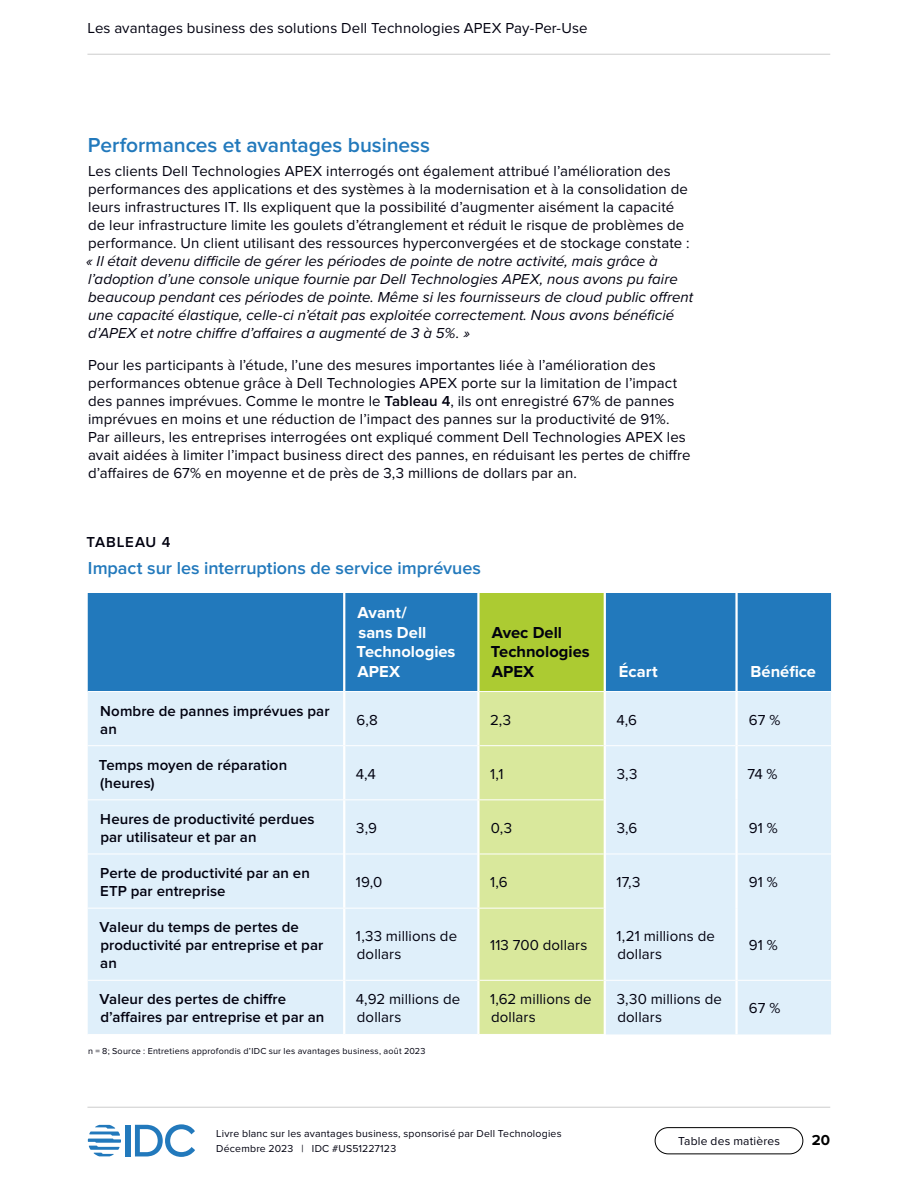
<style>
.page{position:relative;width:918px;height:1188px;background:#fff}
.page>*{position:absolute;margin:0;border:0;box-sizing:border-box;transform-origin:0 0}
.t1{font:600 21px "Proxima Nova";letter-spacing:-.005em;color:#2279bc}
.t2{font:600 18px "Proxima Nova";letter-spacing:-.005em;color:#2279bc}
.t3{font:700 16.5px/19.5px "Proxima Nova";color:#fff}
.t4{font:700 16.5px/19.5px "Proxima Nova";color:#01010f}
.t5{font:15px/18px "Proxima Nova";letter-spacing:.005em;color:#01010f}
.t6{font:italic 15px/18px "Proxima Nova";letter-spacing:.005em;color:#01010f}
.t7{font:600 15px/18px "Proxima Nova";letter-spacing:.005em;color:#01010f}
.t8{font:600 15px "Proxima Nova";letter-spacing:.055em;color:#01010f}
.t9{font:700 15px "Proxima Nova";color:#000}
.t10{font:12px "Proxima Nova";letter-spacing:.015em;color:#01010f}
.t11{font:10.5px/15px "Proxima Nova";letter-spacing:.02em;color:#01010f}
.t12{font:9px "Proxima Nova";letter-spacing:.025em;color:#01010f}
.s1{font-weight:600}
</style>
<div class="page">
<div style="left:126px;top:1125px;width:5px;height:31px;background:#2279bc"></div>
<svg style="left:135px;top:1124px;width:60px;height:33px"></svg>
<svg style="left:88px;top:1125px;width:33px;height:31px"></svg>
<div style="left:655px;top:1127px;width:148px;height:27px;border:1px solid #000;border-radius:13px"></div>
<hr style="left:87px;top:54px;width:743px;height:1px;background:#ccc">
<hr style="left:87px;top:1107px;width:743px;height:1px;background:#ccc">
<div style="left:88px;top:593px;width:743px;height:98px;background:#2279bc"></div>
<div style="left:478px;top:593px;width:127px;height:99px;background:#accb32"></div>
<div style="left:88px;top:692px;width:743px;height:342px;background:#dfeffa"></div>
<div style="left:480px;top:692px;width:124px;height:342px;background:#d9e89c"></div>
<hr style="left:735px;top:593px;width:3px;height:98px;background:#fff">
<hr style="left:606px;top:745px;width:129px;height:1px;background:#fff">
<hr style="left:738px;top:745px;width:93px;height:1px;background:#fff">
<hr style="left:606px;top:854px;width:129px;height:1px;background:#fff">
<hr style="left:738px;top:854px;width:93px;height:1px;background:#fff">
<hr style="left:606px;top:980px;width:129px;height:1px;background:#fff">
<hr style="left:738px;top:980px;width:93px;height:1px;background:#fff">
<hr style="left:343px;top:593px;width:2px;height:98px;background:#fff">
<hr style="left:88px;top:745px;width:255px;height:1px;background:#fff">
<hr style="left:345px;top:745px;width:132px;height:1px;background:#fff">
<hr style="left:88px;top:854px;width:255px;height:1px;background:#fff">
<hr style="left:345px;top:854px;width:132px;height:1px;background:#fff">
<hr style="left:88px;top:980px;width:255px;height:1px;background:#fff">
<hr style="left:345px;top:980px;width:132px;height:1px;background:#fff">
<hr style="left:480px;top:745px;width:124px;height:1px;background:#fff">
<hr style="left:480px;top:854px;width:124px;height:1px;background:#fff">
<hr style="left:480px;top:980px;width:124px;height:1px;background:#fff">
<hr style="left:343px;top:692px;width:2px;height:54px;background:#fff">
<hr style="left:343px;top:746px;width:2px;height:53px;background:#fff">
<hr style="left:343px;top:800px;width:2px;height:54px;background:#fff">
<hr style="left:343px;top:854px;width:2px;height:54px;background:#fff">
<hr style="left:343px;top:909px;width:2px;height:71px;background:#fff">
<hr style="left:343px;top:980px;width:2px;height:54px;background:#fff">
<hr style="left:735px;top:692px;width:3px;height:54px;background:#fff">
<hr style="left:735px;top:746px;width:3px;height:54px;background:#fff">
<hr style="left:735px;top:800px;width:3px;height:54px;background:#fff">
<hr style="left:735px;top:854px;width:3px;height:54px;background:#fff">
<hr style="left:735px;top:908px;width:3px;height:72px;background:#fff">
<hr style="left:735px;top:980px;width:3px;height:54px;background:#fff">
<hr style="left:477px;top:692px;width:3px;height:54px;background:#fff">
<hr style="left:477px;top:746px;width:3px;height:53px;background:#fff">
<hr style="left:477px;top:800px;width:3px;height:54px;background:#fff">
<hr style="left:477px;top:854px;width:3px;height:54px;background:#fff">
<hr style="left:477px;top:909px;width:3px;height:71px;background:#fff">
<hr style="left:477px;top:980px;width:3px;height:54px;background:#fff">
<hr style="left:604px;top:692px;width:2px;height:54px;background:#fff">
<hr style="left:604px;top:746px;width:2px;height:54px;background:#fff">
<hr style="left:604px;top:800px;width:2px;height:54px;background:#fff">
<hr style="left:604px;top:854px;width:2px;height:54px;background:#fff">
<hr style="left:604px;top:908px;width:2px;height:72px;background:#fff">
<hr style="left:604px;top:980px;width:2px;height:54px;background:#fff">
<hr style="left:477px;top:593px;width:3px;height:98px;background:#fff">
<hr style="left:604px;top:593px;width:2px;height:98px;background:#fff">
<hr style="left:478px;top:691px;width:127px;height:1px;background:#fff">
<hr style="left:88px;top:799px;width:256px;height:1px;background:#fff">
<hr style="left:344px;top:799px;width:134px;height:1px;background:#fff">
<hr style="left:478px;top:799px;width:126px;height:1px;background:#fff">
<hr style="left:88px;top:908px;width:256px;height:1px;background:#fff">
<hr style="left:344px;top:908px;width:134px;height:1px;background:#fff">
<hr style="left:478px;top:908px;width:126px;height:1px;background:#fff">
<p class="t5" style="left:87px;top:19px;width:502px">Les avantages business des solutions Dell Technologies APEX Pay-Per-Use</p>
<h1 class="t1" style="left:88px;top:133px;width:344px">Performances et avantages business</h1>
<p class="t5" style="left:88px;top:162px;width:603px">Les clients Dell Technologies APEX interrogés ont également attribué l’amélioration des performances des applications et des systèmes à la modernisation et à la consolidation de leurs infrastructures IT. Ils expliquent que la possibilité d’augmenter aisément la capacité de leur infrastructure limite les goulets d’étranglement et réduit le risque de problèmes de performance. Un client utilisant des ressources hyperconvergées et de stockage constate :</p>
<p class="t6" style="left:86px;top:252px;width:608px">« Il était devenu difficile de gérer les périodes de pointe de notre activité, mais grâce à l’adoption d’une console unique fournie par Dell Technologies APEX, nous avons pu faire beaucoup pendant ces périodes de pointe. Même si les fournisseurs de cloud public offrent une capacité élastique, celle-ci n’était pas exploitée correctement. Nous avons bénéficié d’APEX et notre chiffre d’affaires a augmenté de 3 à 5%. »</p>
<p class="t5" style="left:88px;top:356px;width:604px">Pour les participants à l’étude, l’une des mesures importantes liée à l’amélioration des performances obtenue grâce à Dell Technologies APEX porte sur la limitation de l’impact des pannes imprévues. Comme le montre le <span class="s1">Tableau 4</span>, ils ont enregistré 67% de pannes imprévues en moins et une réduction de l’impact des pannes sur la productivité de 91%.<br>Par ailleurs, les entreprises interrogées ont expliqué comment Dell Technologies APEX les avait aidées à limiter l’impact business direct des pannes, en réduisant les pertes de chiffre d’affaires de 67% en moyenne et de près de 3,3 millions de dollars par an.</p>
<p class="t8" style="left:87px;top:533px;width:85px">TABLEAU 4</p>
<p class="t2" style="left:88px;top:558px;width:394px">Impact sur les interruptions de service imprévues</p>
<p class="t3" style="left:357px;top:603px;width:100px">Avant/<br>sans Dell<br>Technologies<br>APEX</p>
<p class="t4" style="left:491px;top:623px;width:100px">Avec Dell<br>Technologies<br>APEX</p>
<p class="t3" style="left:619px;top:662px;width:40px">Écart</p>
<p class="t3" style="left:751px;top:662px;width:67px">Bénéfice</p>
<p class="t7" style="left:100px;top:702px;width:231px">Nombre de pannes imprévues par an</p>
<p class="t5" style="left:357px;top:711px;width:23px">6,8</p>
<p class="t5" style="left:490px;top:711px;width:23px">2,3</p>
<p class="t5" style="left:616px;top:711px;width:22px">4,6</p>
<p class="t5" style="left:749px;top:711px;width:33px">67 %</p>
<p class="t7" style="left:99px;top:756px;width:190px">Temps moyen de réparation (heures)</p>
<p class="t5" style="left:356px;top:765px;width:22px">4,4</p>
<p class="t5" style="left:490px;top:765px;width:15px">1,1</p>
<p class="t5" style="left:617px;top:765px;width:22px">3,3</p>
<p class="t5" style="left:747px;top:765px;width:32px">74 %</p>
<p class="t7" style="left:100px;top:810px;width:216px">Heures de productivité perdues par utilisateur et par an</p>
<p class="t5" style="left:356px;top:819px;width:22px">3,9</p>
<p class="t5" style="left:491px;top:819px;width:23px">0,3</p>
<p class="t5" style="left:617px;top:819px;width:22px">3,6</p>
<p class="t5" style="left:749px;top:819px;width:31px">91 %</p>
<p class="t7" style="left:100px;top:864px;width:211px">Perte de productivité par an en<br>ETP par entreprise</p>
<p class="t5" style="left:356px;top:873px;width:28px">19,0</p>
<p class="t5" style="left:490px;top:873px;width:19px">1,6</p>
<p class="t5" style="left:617px;top:873px;width:25px">17,3</p>
<p class="t5" style="left:749px;top:873px;width:31px">91 %</p>
<p class="t7" style="left:100px;top:918px;width:225px">Valeur du temps de pertes de productivité par entreprise et par an</p>
<p class="t5" style="left:356px;top:927px;width:103px">1,33 millions de dollars</p>
<p class="t5" style="left:490px;top:936px;width:99px">113 700 dollars</p>
<p class="t5" style="left:617px;top:927px;width:100px">1,21 millions de dollars</p>
<p class="t5" style="left:749px;top:936px;width:31px">91 %</p>
<p class="t7" style="left:100px;top:991px;width:226px">Valeur des pertes de chiffre d’affaires par entreprise et par an</p>
<p class="t5" style="left:356px;top:991px;width:106px">4,92 millions de dollars</p>
<p class="t5" style="left:490px;top:991px;width:103px">1,62 millions de dollars</p>
<p class="t5" style="left:617px;top:991px;width:107px">3,30 millions de dollars</p>
<p class="t5" style="left:749px;top:1000px;width:33px">67 %</p>
<p class="t12" style="left:88px;top:1046px;width:339px">n = 8; Source : Entretiens approfondis d’IDC sur les avantages business, août 2023</p>
<p class="t11" style="left:216px;top:1127px;width:347px">Livre blanc sur les avantages business, sponsorisé par Dell Technologies<br>Décembre 2023 | IDC #US51227123</p>
<p class="t10" style="left:678px;top:1134px;width:103px">Table des matières</p>
<p class="t9" style="left:812px;top:1132px;width:20px">20</p>
</div>
